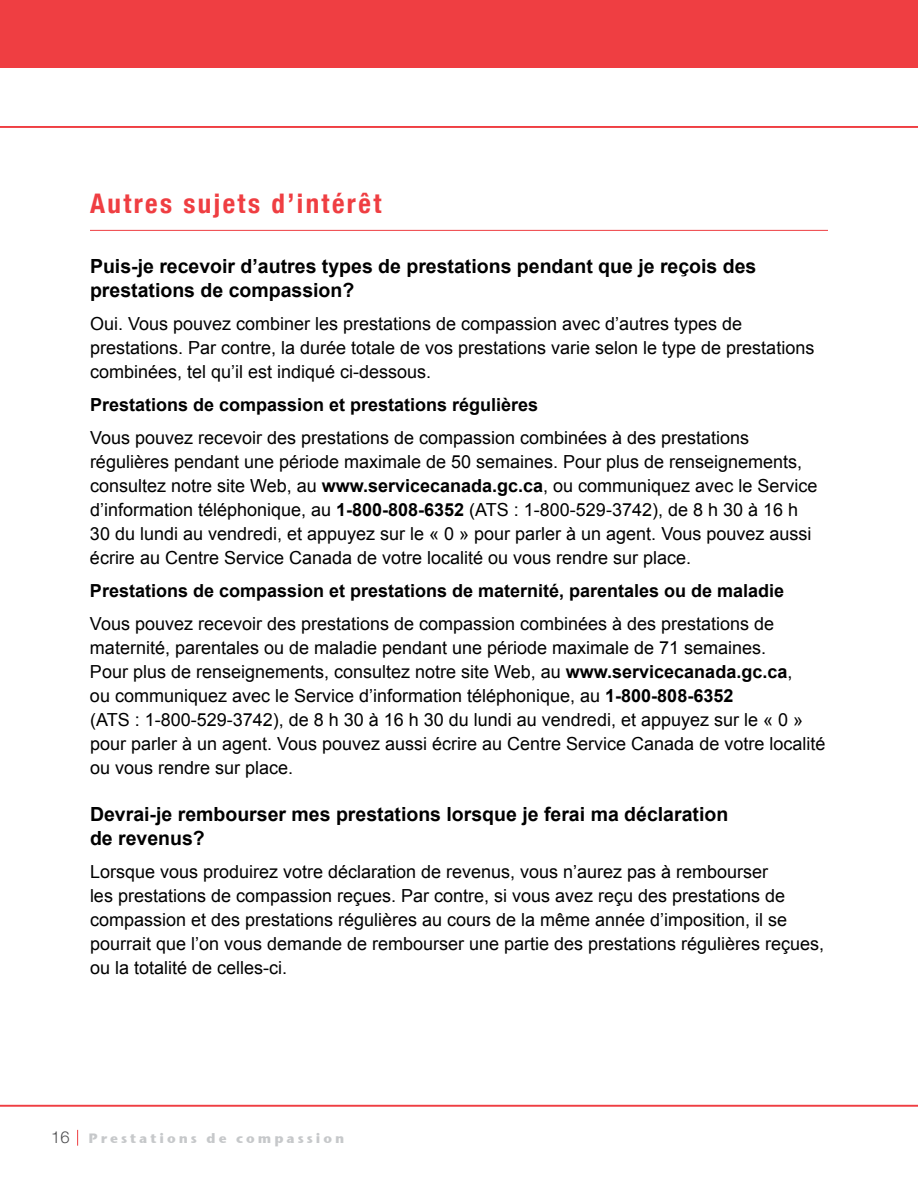
<style>
.page{position:relative;width:918px;height:1188px;background:#fff}
.page>*{position:absolute;margin:0;border:0;box-sizing:border-box;transform-origin:0 0}
.t1{font:700 condensed 27px "Helvetica Neue";letter-spacing:.09em;color:#ef3e42}
.t2{font:700 19.5px/24px "Arial";color:#000}
.t3{font:18px/24px "Arial";color:#000}
.t4{font:700 18px "Arial";color:#000}
.t5{font:700 13.5px "Stone Sans ITC";letter-spacing:.22em;color:#c6c8ca}
.s1{font-weight:700}
.s2{font-family:"Helvetica Neue";font-weight:300;font-size:16.5px;color:#4d4d4f}
</style>
<div class="page">
<hr style="left:0;top:1105px;width:918px;height:2px;background:#ef3e42">
<hr style="left:0;top:126px;width:918px;height:2px;background:#ef3e42">
<svg style="left:77px;top:1130px;width:1px;height:16px"></svg>
<div style="left:0;top:0;width:918px;height:68px;background:#ef3e42"></div>
<hr style="left:90px;top:230px;width:738px;height:1px;background:#ef3e42">
<h1 class="t1" style="left:90px;top:187px;width:293px">Autres sujets d’intérêt</h1>
<p class="t2" style="left:90px;top:255px;width:668px">Puis-je recevoir d’autres types de prestations pendant que je reçois des prestations de compassion?</p>
<p class="t3" style="left:90px;top:312px;width:726px">Oui. Vous pouvez combiner les prestations de compassion avec d’autres types de prestations. Par contre, la durée totale de vos prestations varie selon le type de prestations combinées, tel qu’il est indiqué ci-dessous.</p>
<p class="t4" style="left:90px;top:395px;width:450px">Prestations de compassion et prestations régulières</p>
<p class="t3" style="left:90px;top:426px;width:729px">Vous pouvez recevoir des prestations de compassion combinées à des prestations régulières pendant une période maximale de 50 semaines. Pour plus de renseignements, consultez notre site Web, au <span class="s1">www.servicecanada.gc.ca</span>, ou communiquez avec le Service d’information téléphonique, au <span class="s1">1-800-808-6352</span> (ATS : 1-800-529-3742), de 8 h 30 à 16 h 30 du lundi au vendredi, et appuyez sur le « 0 » pour parler à un agent. Vous pouvez aussi écrire au Centre Service Canada de votre localité ou vous rendre sur place.</p>
<p class="t4" style="left:90px;top:581px;width:696px">Prestations de compassion et prestations de maternité, parentales ou de maladie</p>
<p class="t3" style="left:90px;top:612px;width:737px">Vous pouvez recevoir des prestations de compassion combinées à des prestations de maternité, parentales ou de maladie pendant une période maximale de 71 semaines.<br>Pour plus de renseignements, consultez notre site Web, au <span class="s1">www.servicecanada.gc.ca</span>,<br>ou communiquez avec le Service d’information téléphonique, au <span class="s1">1-800-808-6352<br></span>(ATS : 1-800-529-3742), de 8 h 30 à 16 h 30 du lundi au vendredi, et appuyez sur le « 0 » pour parler à un agent. Vous pouvez aussi écrire au Centre Service Canada de votre localité ou vous rendre sur place.</p>
<p class="t2" style="left:90px;top:802px;width:640px">Devrai-je rembourser mes prestations lorsque je ferai ma déclaration de revenus?</p>
<p class="t3" style="left:90px;top:860px;width:736px">Lorsque vous produirez votre déclaration de revenus, vous n’aurez pas à rembourser<br>les prestations de compassion reçues. Par contre, si vous avez reçu des prestations de compassion et des prestations régulières au cours de la même année d’imposition, il se pourrait que l’on vous demande de rembourser une partie des prestations régulières reçues, ou la totalité de celles-ci.</p>
<p class="t5" style="left:51px;top:1127px;width:295px"><span class="s2">16</span> Prestations de compassion</p>
</div>
